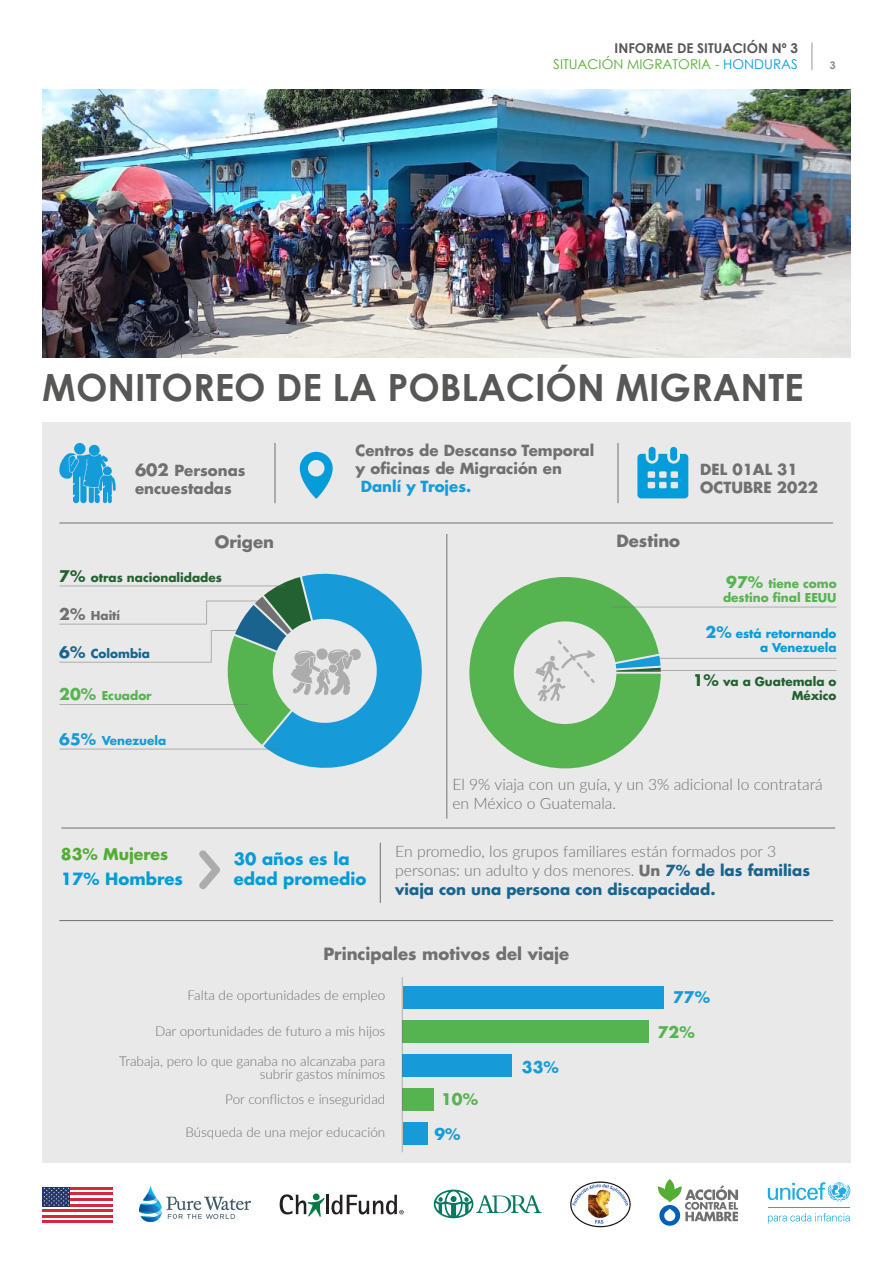
<style>
.page{position:relative;width:893px;height:1263px;background:#fff}
.page>*{position:absolute;margin:0;border:0;box-sizing:border-box;transform-origin:0 0}
.t1{font:700 37.5px "Century Gothic";color:#575756}
.t2{font:700 16.5px "Futura LT Pro";color:#707070}
.t3{font:700 16.5px/19.8px "Futura LT Pro";color:#049cd9}
.t4{font:300 15.75px/18.9px "Lato";color:#707070}
.t5{font:700 15.75px "Futura LT Pro";color:#52ad33}
.t6{font:700 15.75px "Futura LT Pro";color:#169bd8}
.t7{font:700 15.75px "Futura LT Pro";color:#56b450}
.t8{font:700 15px/18px "Futura LT Pro";color:#707070}
.t9{font:700 15px "Futura LT Pro";color:#18648e}
.t10{font:700 15px "Futura LT Pro";color:#139cd9}
.t11{font:300 13.5px/13.5px "Lato";color:#707070;text-align:right}
.t12{font:700 13.5px/16.5px "Century Gothic";color:#575756;text-align:right}
.t13{font:700 12px/14.4px "Futura LT Pro";color:#236130;text-align:right}
.t14{font:700 12px "Futura LT Pro";color:#56b450}
.t15{font:700 12px "Futura LT Pro";color:#049cd9}
.t16{font:700 12px "Futura LT Pro";color:#169bd8}
.t17{font:700 12px "Futura LT Pro";color:#18648e}
.t18{font:700 12px "Futura LT Pro";color:#707070}
.t19{font:700 10.5px "Century Gothic";color:#87898c}
.s1{font-weight:400;color:#52ae32}
.s2{font-weight:400;color:#049cd9}
.s3{font-size:16.5px}
.s4{font-size:15.75px}
.s5{font-size:15.75px;color:#169bd8}
.s6{font-family:"Futura LT Pro";font-weight:700;font-size:15px}
.s7{font-family:"Futura LT Pro";font-weight:700;font-size:15px;color:#18648e}
</style>
<div class="page">
<svg style="left:811px;top:43px;width:1px;height:27px"></svg>
<svg style="left:768px;top:1182px;width:82px;height:20px"></svg>
<hr style="left:768px;top:1208px;width:82px;height:1px;background:#1cabe3">
<svg style="left:768px;top:1213px;width:82px;height:10px"></svg>
<svg style="left:433px;top:1189px;width:109px;height:29px"></svg>
<hr style="left:326px;top:1195px;width:3px;height:19px;background:#241f21">
<svg style="left:280px;top:1193px;width:44px;height:24px"></svg>
<svg style="left:331px;top:1195px;width:73px;height:19px"></svg>
<img style="left:570px;top:1181px;width:61px;height:47px">
<img style="left:140px;top:1185px;width:111px;height:37px">
<svg style="left:658px;top:1179px;width:80px;height:47px"></svg>
<hr style="left:43px;top:1187px;width:70px;height:2px;background:#d4293d">
<hr style="left:43px;top:1192px;width:70px;height:3px;background:#d4293d">
<hr style="left:43px;top:1198px;width:70px;height:3px;background:#d4293d">
<hr style="left:43px;top:1204px;width:70px;height:2px;background:#d4293d">
<hr style="left:43px;top:1209px;width:70px;height:3px;background:#d4293d">
<hr style="left:43px;top:1215px;width:70px;height:3px;background:#d4293d">
<hr style="left:43px;top:1220px;width:70px;height:3px;background:#d4293d">
<div style="left:43px;top:1187px;width:27px;height:19px;background:#24366b"></div>
<svg style="left:44px;top:1187px;width:25px;height:19px"></svg>
<div style="left:42px;top:422px;width:809px;height:740px;background:#e9e9e9"></div>
<svg style="left:59px;top:444px;width:57px;height:59px"></svg>
<div style="left:103px;top:466px;width:9px;height:9px;background:#139cd9;border-radius:50%"></div>
<hr style="left:618px;top:443px;width:1px;height:60px;background:#707070">
<hr style="left:275px;top:443px;width:1px;height:60px;background:#707070">
<hr style="left:380px;top:843px;width:1px;height:60px;background:#707070">
<hr style="left:59px;top:523px;width:774px;height:1px;background:#707070">
<hr style="left:61px;top:828px;width:774px;height:1px;background:#707070">
<hr style="left:59px;top:920px;width:774px;height:1px;background:#707070">
<hr style="left:446px;top:534px;width:1px;height:285px;background:#707070">
<svg style="left:300px;top:452px;width:33px;height:47px"></svg>
<svg style="left:199px;top:850px;width:21px;height:39px"></svg>
<div style="left:649px;top:447px;width:6px;height:14px;background:#049cd9;border-radius:3px"></div>
<div style="left:670px;top:447px;width:7px;height:14px;background:#049cd9;border-radius:3px"></div>
<svg style="left:637px;top:454px;width:51px;height:44px"></svg>
<hr style="left:59px;top:749px;width:218px;height:1px;background:#707070">
<hr style="left:59px;top:704px;width:188px;height:1px;background:#707070">
<hr style="left:59px;top:662px;width:152px;height:1px;background:#707070">
<svg style="left:206px;top:573px;width:216px;height:195px"></svg>
<hr style="left:59px;top:624px;width:147px;height:1px;background:#707070">
<hr style="left:59px;top:586px;width:225px;height:1px;background:#707070">
<div style="left:403px;top:986px;width:260px;height:23px;background:#169bd8"></div>
<div style="left:403px;top:1020px;width:246px;height:23px;background:#56b450"></div>
<div style="left:403px;top:1054px;width:109px;height:23px;background:#169bd8"></div>
<div style="left:403px;top:1088px;width:31px;height:23px;background:#56b450"></div>
<div style="left:403px;top:1122px;width:24px;height:23px;background:#169bd8"></div>
<img style="left:42px;top:89px;width:808px;height:268px">
<hr style="left:402px;top:977px;width:1px;height:175px;background:#707070">
<svg style="left:469px;top:577px;width:192px;height:191px"></svg>
<hr style="left:611px;top:607px;width:226px;height:1px;background:#707070">
<hr style="left:653px;top:670px;width:183px;height:1px;background:#707070">
<hr style="left:657px;top:658px;width:179px;height:1px;background:#707070">
<p class="t12" style="left:553px;top:39px;width:246px">INFORME DE SITUACIÓN Nº 3<br><span class="s1">SITUACIÓN MIGRATORIA -</span> <span class="s2">HONDURAS</span></p>
<p class="t19" style="left:830px;top:57px;width:7px">3</p>
<p class="t1" style="left:42px;top:359px;width:763px">MONITOREO DE LA POBLACIÓN MIGRANTE</p>
<p class="t8" style="left:135px;top:461px;width:112px"><span class="s3">602</span> Personas encuestadas</p>
<p class="t2" style="left:215px;top:529px;width:61px">Origen</p>
<p class="t8" style="left:356px;top:441px;width:240px">Centros de Descanso Temporal</p>
<p class="t8" style="left:356px;top:459px;width:208px">y oficinas de Migración en</p>
<p class="t10" style="left:361px;top:474px;width:112px">Danlí y Trojes.</p>
<p class="t2" style="left:616px;top:528px;width:65px">Destino</p>
<p class="t8" style="left:700px;top:460px;width:119px">DEL 01AL 31<br>OCTUBRE 2022</p>
<p class="t13" style="left:59px;top:569px;width:164px"><span class="s4">7%</span> otras nacionalidades</p>
<p class="t18" style="left:59px;top:606px;width:62px"><span class="s4">2%</span> Haití</p>
<p class="t17" style="left:59px;top:644px;width:92px"><span class="s4">6%</span> Colombia</p>
<p class="t14" style="left:59px;top:686px;width:94px"><span class="s4">20%</span> Ecuador</p>
<p class="t16" style="left:59px;top:731px;width:108px"><span class="s4">65%</span> Venezuela</p>
<p class="t5" style="left:61px;top:842px;width:109px">83% Mujeres</p>
<p class="t3" style="left:61px;top:868px;width:124px">17% Hombres</p>
<p class="t3" style="left:234px;top:849px;width:134px">30 años es la edad promedio</p>
<p class="t14" style="left:726px;top:574px;width:112px"><span class="s4">97%</span> tiene como</p>
<p class="t14" style="left:723px;top:588px;width:115px">destino final EEUU</p>
<p class="t15" style="left:705px;top:624px;width:132px"><span class="s5">2%</span> está retornando</p>
<p class="t15" style="left:760px;top:638px;width:78px">a Venezuela</p>
<p class="t13" style="left:693px;top:674px;width:145px"><span class="s4">1%</span> va a Guatemala o<br>México</p>
<p class="t4" style="left:452px;top:774px;width:372px">El 9% viaja con un guía, y un 3% adicional lo contratará en México o Guatemala.</p>
<p class="t4" style="left:395px;top:841px;width:416px">En promedio, los grupos familiares están formados por 3 personas: un adulto y dos menores. <span class="s6">Un</span> <span class="s7">7% de las familias</span></p>
<p class="t9" style="left:395px;top:878px;width:322px">viaja con una persona con discapacidad.</p>
<p class="t2" style="left:324px;top:941px;width:247px">Principales motivos del viaje</p>
<p class="t11" style="left:188px;top:988px;width:199px">Falta de oportunidades de empleo</p>
<p class="t11" style="left:155px;top:1024px;width:232px">Dar oportunidades de futuro a mis hijos</p>
<p class="t11" style="left:119px;top:1054px;width:268px">Trabaja, pero lo que ganaba no alcanzaba para subrir gastos mínimos</p>
<p class="t11" style="left:225px;top:1091px;width:162px">Por conflictos e inseguridad</p>
<p class="t11" style="left:185px;top:1125px;width:201px">Búsqueda de una mejor educación</p>
<p class="t7" style="left:441px;top:1087px;width:38px">10%</p>
<p class="t6" style="left:434px;top:1121px;width:28px">9%</p>
<p class="t6" style="left:522px;top:1055px;width:38px">33%</p>
<p class="t6" style="left:673px;top:985px;width:38px">77%</p>
<p class="t7" style="left:658px;top:1020px;width:38px">72%</p>
</div>
